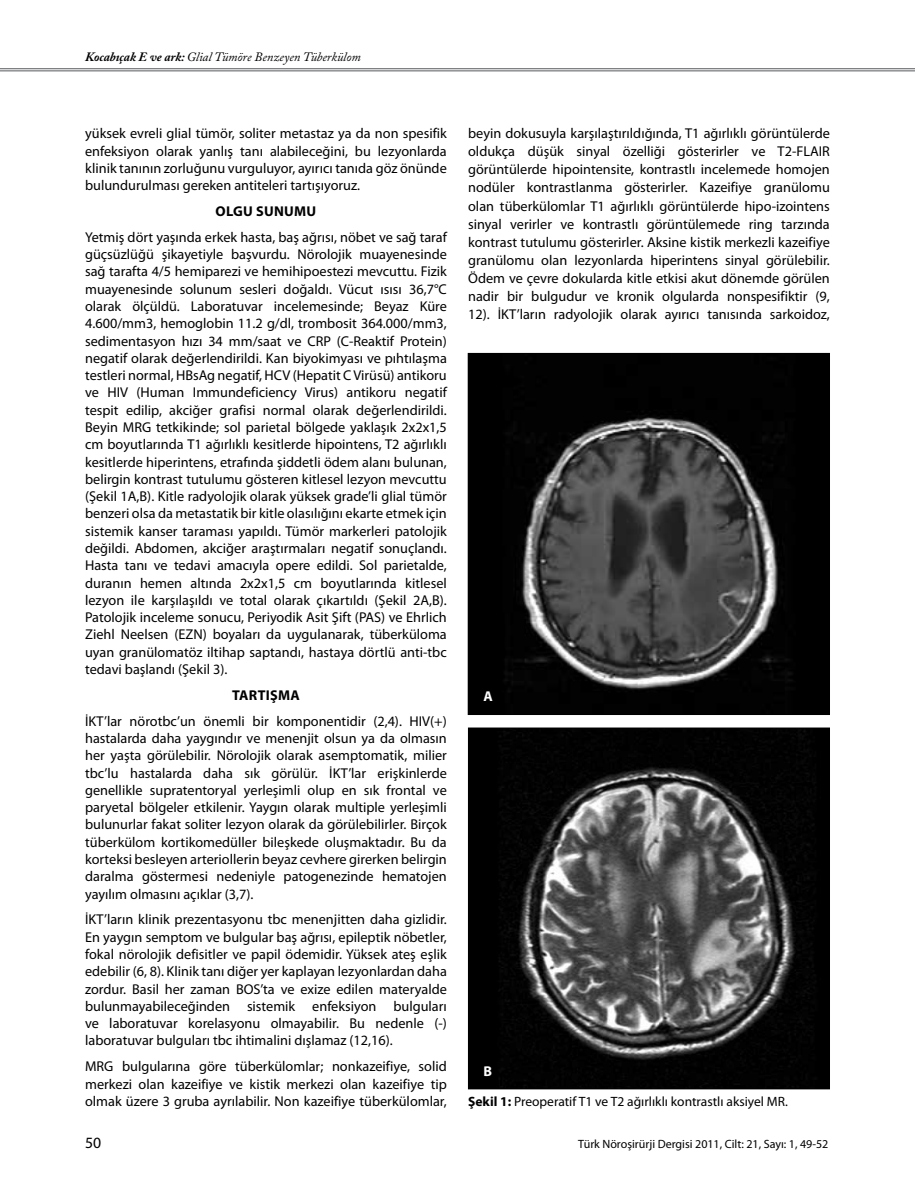
<style>
.page{position:relative;width:915px;height:1191px;background:#fff}
.page>*{position:absolute;margin:0;border:0;box-sizing:border-box;transform-origin:0 0}
.t1{font:15.75px "Myriad Pro";color:#000}
.t2{font:14.25px/17.2px "Myriad Pro";color:#000;text-align:justify}
.t3{font:700 14.25px "Myriad Pro";letter-spacing:.02em;color:#000}
.t4{font:700 14.25px "Myriad Pro";color:#fff}
.t5{font:13.5px "Myriad Pro";color:#000}
.t6{font:italic 12.75px "Adobe Caslon Pro";color:#000}
.t7{font:12px "Myriad Pro";color:#000}
.s1{font-weight:700}
</style>
<div class="page">
<hr style="left:0;top:68px;width:914px;height:1px;background:#58595b">
<hr style="left:0;top:70px;width:914px;height:1px;background:#58595b">
<img style="left:469px;top:355px;width:358px;height:358px">
<div style="left:467px;top:353px;width:362px;height:362px;border:1px solid #000"></div>
<img style="left:470px;top:729px;width:357px;height:358px">
<div style="left:468px;top:727px;width:361px;height:362px;border:1px solid #000"></div>
<p class="t6" style="left:85px;top:49px;width:277px"><span class="s1">Kocabıçak E ve ark:</span> Glial Tümöre Benzeyen Tüberkülom</p>
<p class="t2" style="left:85px;top:125px;width:363px">yüksek evreli glial tümör, soliter metastaz ya da non spesifik enfeksiyon olarak yanlış tanı alabileceğini, bu lezyonlarda klinik tanının zorluğunu vurguluyor, ayırıcı tanıda göz önünde bulundurulması gereken antiteleri tartışıyoruz.</p>
<p class="t3" style="left:215px;top:202px;width:102px">OLGU SUNUMU</p>
<p class="t2" style="left:85px;top:228px;width:363px">Yetmiş dört yaşında erkek hasta, baş ağrısı, nöbet ve sağ taraf güçsüzlüğü şikayetiyle başvurdu. Nörolojik muayenesinde sağ tarafta 4/5 hemiparezi ve hemihipoestezi mevcuttu. Fizik muayenesinde solunum sesleri doğaldı. Vücut ısısı 36,7°C olarak ölçüldü. Laboratuvar incelemesinde; Beyaz Küre 4.600/mm3, hemoglobin 11.2 g/dl, trombosit 364.000/mm3, sedimentasyon hızı 34 mm/saat ve CRP (C-Reaktif Protein) negatif olarak değerlendirildi. Kan biyokimyası ve pıhtılaşma testleri normal, HBsAg negatif, HCV (Hepatit C Virüsü) antikoru ve HIV (Human Immundeficiency Virus) antikoru negatif tespit edilip, akciğer grafisi normal olarak değerlendirildi.<br>Beyin MRG tetkikinde; sol parietal bölgede yaklaşık 2x2x1,5 cm boyutlarında T1 ağırlıklı kesitlerde hipointens, T2 ağırlıklı kesitlerde hiperintens, etrafında şiddetli ödem alanı bulunan, belirgin kontrast tutulumu gösteren kitlesel lezyon mevcuttu (Şekil 1A,B). Kitle radyolojik olarak yüksek grade’li glial tümör benzeri olsa da metastatik bir kitle olasılığını ekarte etmek için sistemik kanser taraması yapıldı. Tümör markerleri patolojik değildi. Abdomen, akciğer araştırmaları negatif sonuçlandı.<br>Hasta tanı ve tedavi amacıyla opere edildi. Sol parietalde, duranın hemen altında 2x2x1,5 cm boyutlarında kitlesel lezyon ile karşılaşıldı ve total olarak çıkartıldı (Şekil 2A,B).<br>Patolojik inceleme sonucu, Periyodik Asit Şift (PAS) ve Ehrlich Ziehl Neelsen (EZN) boyaları da uygulanarak, tüberküloma uyan granülomatöz iltihap saptandı, hastaya dörtlü anti-tbc tedavi başlandı (Şekil 3).</p>
<p class="t3" style="left:232px;top:686px;width:17px">TART</p>
<p class="t3" style="left:266px;top:686px;width:34px">IŞMA</p>
<p class="t2" style="left:85px;top:712px;width:363px">İKT’lar nörotbc’un önemli bir komponentidir (2,4). HIV(+) hastalarda daha yaygındır ve menenjit olsun ya da olmasın her yaşta görülebilir. Nörolojik olarak asemptomatik, milier tbc’lu hastalarda daha sık görülür. İKT’lar erişkinlerde genellikle supratentoryal yerleşimli olup en sık frontal ve paryetal bölgeler etkilenir. Yaygın olarak multiple yerleşimli bulunurlar fakat soliter lezyon olarak da görülebilirler. Birçok tüberkülom kortikomedüller bileşkede oluşmaktadır. Bu da korteksi besleyen arteriollerin beyaz cevhere girerken belirgin daralma göstermesi nedeniyle patogenezinde hematojen yayılım olmasını açıklar (3,7).</p>
<p class="t2" style="left:85px;top:910px;width:363px">İKT’ların klinik prezentasyonu tbc menenjitten daha gizlidir.<br>En yaygın semptom ve bulgular baş ağrısı, epileptik nöbetler, fokal nörolojik defisitler ve papil ödemidir. Yüksek ateş eşlik edebilir (6, 8). Klinik tanı diğer yer kaplayan lezyonlardan daha zordur. Basil her zaman BOS’ta ve exize edilen materyalde bulunmayabileceğinden sistemik enfeksiyon bulguları ve laboratuvar korelasyonu olmayabilir. Bu nedenle (-) laboratuvar bulguları tbc ihtimalini dışlamaz (12,16).</p>
<p class="t2" style="left:85px;top:1057px;width:363px">MRG bulgularına göre tüberkülomlar; nonkazeifiye, solid merkezi olan kazeifiye ve kistik merkezi olan kazeifiye tip olmak üzere 3 gruba ayrılabilir. Non kazeifiye tüberkülomlar,</p>
<p class="t2" style="left:468px;top:124px;width:363px;line-height:18px">beyin dokusuyla karşılaştırıldığında, T1 ağırlıklı görüntülerde oldukça düşük sinyal özelliği gösterirler ve T2-FLAIR görüntülerde hipointensite, kontrastlı incelemede homojen nodüler kontrastlanma gösterirler. Kazeifiye granülomu olan tüberkülomlar T1 ağırlıklı görüntülerde hipo-izointens sinyal verirler ve kontrastlı görüntülemede ring tarzında kontrast tutulumu gösterirler. Aksine kistik merkezli kazeifiye granülomu olan lezyonlarda hiperintens sinyal görülebilir.<br>Ödem ve çevre dokularda kitle etkisi akut dönemde görülen nadir bir bulgudur ve kronik olgularda nonspesifiktir (9, 12). İKT’ların radyolojik olarak ayırıcı tanısında sarkoidoz,</p>
<p class="t4" style="left:483px;top:686px;width:11px">A</p>
<p class="t4" style="left:483px;top:1061px;width:10px">B</p>
<p class="t5" style="left:468px;top:1093px;width:321px"><span class="s1">ŞEKIL 1:</span> Preoperatif T1 ve T2 ağırlıklı kontrastlı aksiyel MR.</p>
<p class="t1" style="left:85px;top:1133px;width:18px">50</p>
<p class="t7" style="left:578px;top:1137px;width:251px">Türk Nöroşirürji Dergisi 2011, Cilt: 21, Sayı: 1, 49-52</p>
</div>
